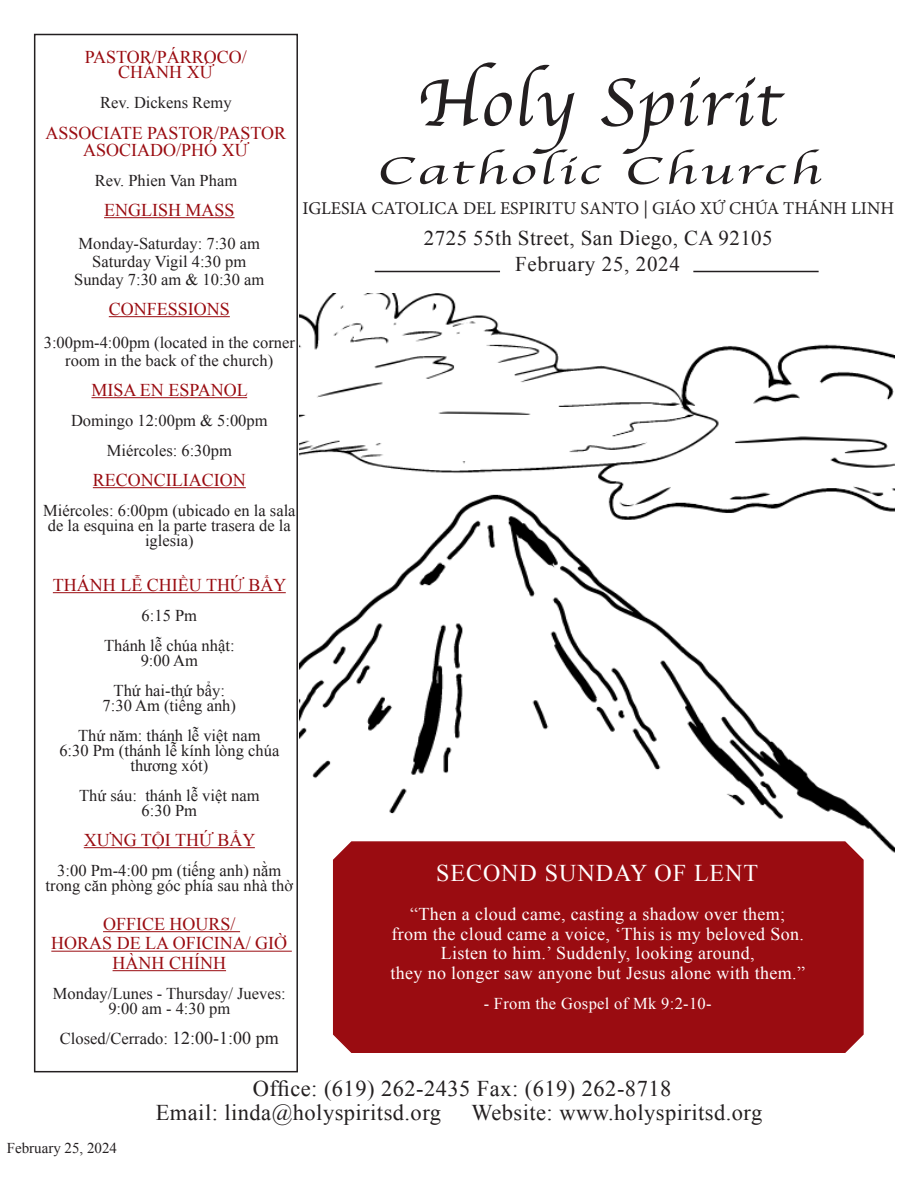
<style>
.page{position:relative;width:918px;height:1188px;background:#fff}
.page>*{position:absolute;margin:0;border:0;box-sizing:border-box;transform-origin:0 0}
.t1{font:69.75px "Apple Chancery";letter-spacing:.02em;color:#231f20;scale:1.05 1}
.t2{font:39.6px "Apple Chancery";letter-spacing:.05em;color:#231f20;scale:1.52 1}
.t3{font:24px "Times New Roman";letter-spacing:.04em;color:#fff}
.t4{font:22.5px "Times New Roman";letter-spacing:.02em;color:#231f20}
.t5{font:21px "Times New Roman";letter-spacing:.02em;color:#231f20}
.t6{font:18px/16.5px "Times New Roman";color:#9a0c11;text-align:center}
.t7{font:18px "Times New Roman";letter-spacing:.02em;color:#fff}
.t8{font:18px "Minion Pro";color:#231f20}
.t9{font:16.5px/15px "Times New Roman";color:#231f20;text-align:center}
.t10{font:16.5px "Times New Roman";letter-spacing:.02em;color:#fff}
.t11{font:15px "Times New Roman";color:#231f20}
.s1{font-size:18px}
</style>
<div class="page">
<img style="left:299px;top:294px;width:596px;height:559px">
<hr style="left:375px;top:271px;width:125px;height:1px;background:#231f20">
<hr style="left:104px;top:217px;width:131px;height:1px;background:#9a0c11">
<hr style="left:109px;top:316px;width:121px;height:1px;background:#9a0c11">
<hr style="left:91px;top:397px;width:156px;height:1px;background:#9a0c11">
<hr style="left:93px;top:487px;width:153px;height:1px;background:#9a0c11">
<hr style="left:53px;top:592px;width:233px;height:1px;background:#9a0c11">
<hr style="left:84px;top:847px;width:171px;height:1px;background:#9a0c11">
<hr style="left:103px;top:931px;width:137px;height:1px;background:#9a0c11">
<hr style="left:51px;top:951px;width:241px;height:1px;background:#9a0c11">
<hr style="left:113px;top:970px;width:113px;height:1px;background:#9a0c11">
<div style="left:34px;top:34px;width:264px;height:1038px;border:2px solid #231f20"></div>
<hr style="left:693px;top:271px;width:126px;height:1px;background:#231f20">
<div style="left:332px;top:840px;width:532px;height:213px;background:#9a0c11"></div>
<p class="t6" style="left:85px;top:48px;width:164px">PASTOR/PÁRROCO/</p>
<p class="t6" style="left:118px;top:63px;width:97px">CHÁNH XỨ</p>
<p class="t9" style="left:100px;top:94px;width:133px">Rev. Dickens Remy</p>
<p class="t6" style="left:46px;top:125px;width:242px">ASSOCIATE PASTOR/PASTOR<br>ASOCIADO/PHÓ XỨ</p>
<p class="t9" style="left:95px;top:172px;width:144px">Rev. Phien Van Pham</p>
<p class="t6" style="left:104px;top:201px;width:132px">ENGLISH MASS</p>
<p class="t9" style="left:79px;top:235px;width:183px">Monday-Saturday: 7:30 am</p>
<p class="t9" style="left:92px;top:253px;width:156px">Saturday Vigil 4:30 pm</p>
<p class="t9" style="left:74px;top:271px;width:192px">Sunday 7:30 am &amp; 10:30 am</p>
<p class="t6" style="left:109px;top:300px;width:123px">CONFESSIONS</p>
<p class="t9" style="left:44px;top:333px;width:253px;line-height:18px">3:00pm-4:00pm (located in the corner room in the back of the church)</p>
<p class="t6" style="left:91px;top:381px;width:158px">MISA EN ESPANOL</p>
<p class="t9" style="left:71px;top:412px;width:198px">Domingo 12:00pm &amp; 5:00pm</p>
<p class="t9" style="left:107px;top:442px;width:127px">Miércoles: 6:30pm</p>
<p class="t6" style="left:93px;top:471px;width:154px">RECONCILIACION</p>
<p class="t9" style="left:43px;top:502px;width:254px">Miércoles: 6:00pm (ubicado en la sala de la esquina en la parte trasera de la iglesia)</p>
<p class="t6" style="left:53px;top:576px;width:235px">THÁNH LỄ CHIỀU THỨ BẨY</p>
<p class="t9" style="left:142px;top:607px;width:57px">6:15 Pm</p>
<p class="t9" style="left:104px;top:637px;width:132px">Thánh lễ chúa nhật:</p>
<p class="t9" style="left:141px;top:652px;width:59px">9:00 Am</p>
<p class="t9" style="left:114px;top:682px;width:113px">Thứ hai-thứ bẩy:</p>
<p class="t9" style="left:103px;top:697px;width:135px">7:30 Am (tiếng anh)</p>
<p class="t9" style="left:78px;top:727px;width:184px">Thứ năm: thánh lễ việt nam</p>
<p class="t9" style="left:59px;top:742px;width:221px">6:30 Pm (thánh lễ kính lòng chúa thương xót)</p>
<p class="t9" style="left:79px;top:787px;width:182px">Thứ sáu: thánh lễ việt nam</p>
<p class="t9" style="left:142px;top:802px;width:57px">6:30 Pm</p>
<p class="t6" style="left:84px;top:831px;width:173px">XƯNG TỘI THỨ BẨY</p>
<p class="t9" style="left:46px;top:862px;width:249px">3:00 Pm-4:00 pm (tiếng anh) nằm trong căn phòng góc phía sau nhà thờ</p>
<p class="t6" style="left:103px;top:915px;width:134px">OFFICE HOURS/</p>
<p class="t6" style="left:51px;top:933px;width:237px;line-height:19.5px">HORAS DE LA OFICINA/ GIỜ<br>HÀNH CHÍNH</p>
<p class="t9" style="left:53px;top:985px;width:234px">Monday/Lunes - Thursday/ Jueves:</p>
<p class="t9" style="left:108px;top:1000px;width:123px">9:00 am - 4:30 pm</p>
<p class="t9" style="left:60px;top:1030px;width:220px">Closed/Cerrado: <span class="s1">12:00-1:00 pm</span></p>
<p class="t1" style="left:417px;top:47px;width:348px">Holy Spirit</p>
<p class="t2" style="left:377px;top:139px;width:294px">Catholic Church</p>
<p class="t8" style="left:302px;top:196px;width:593px">IGLESIA CATOLICA DEL ESPIRITU SANTO | GIÁO XỨ CHÚA THÁNH LINH</p>
<p class="t5" style="left:424px;top:224px;width:350px">2725 55th Street, San Diego, CA 92105</p>
<p class="t5" style="left:515px;top:250px;width:166px">February 25, 2024</p>
<p class="t3" style="left:436px;top:857px;width:324px">SECOND SUNDAY OF LENT</p>
<p class="t7" style="left:410px;top:902px;width:376px">“Then a cloud came, casting a shadow over them;</p>
<p class="t7" style="left:391px;top:922px;width:414px">from the cloud came a voice, ‘This is my beloved Son.</p>
<p class="t7" style="left:441px;top:941px;width:315px">Listen to him.’ Suddenly, looking around,</p>
<p class="t7" style="left:390px;top:961px;width:416px">they no longer saw anyone but Jesus alone with them.”</p>
<p class="t10" style="left:484px;top:992px;width:230px">- From the Gospel of Mk 9:2-10-</p>
<p class="t11" style="left:7px;top:1138px;width:112px">February 25, 2024</p>
<p class="t4" style="left:253px;top:1073px;width:420px">Office: (619) 262-2435 Fax: (619) 262-8718</p>
<p class="t4" style="left:156px;top:1097px;width:287px">Email: linda@holyspiritsd.org</p>
<p class="t4" style="left:472px;top:1097px;width:292px">Website: www.holyspiritsd.org</p>
</div>
